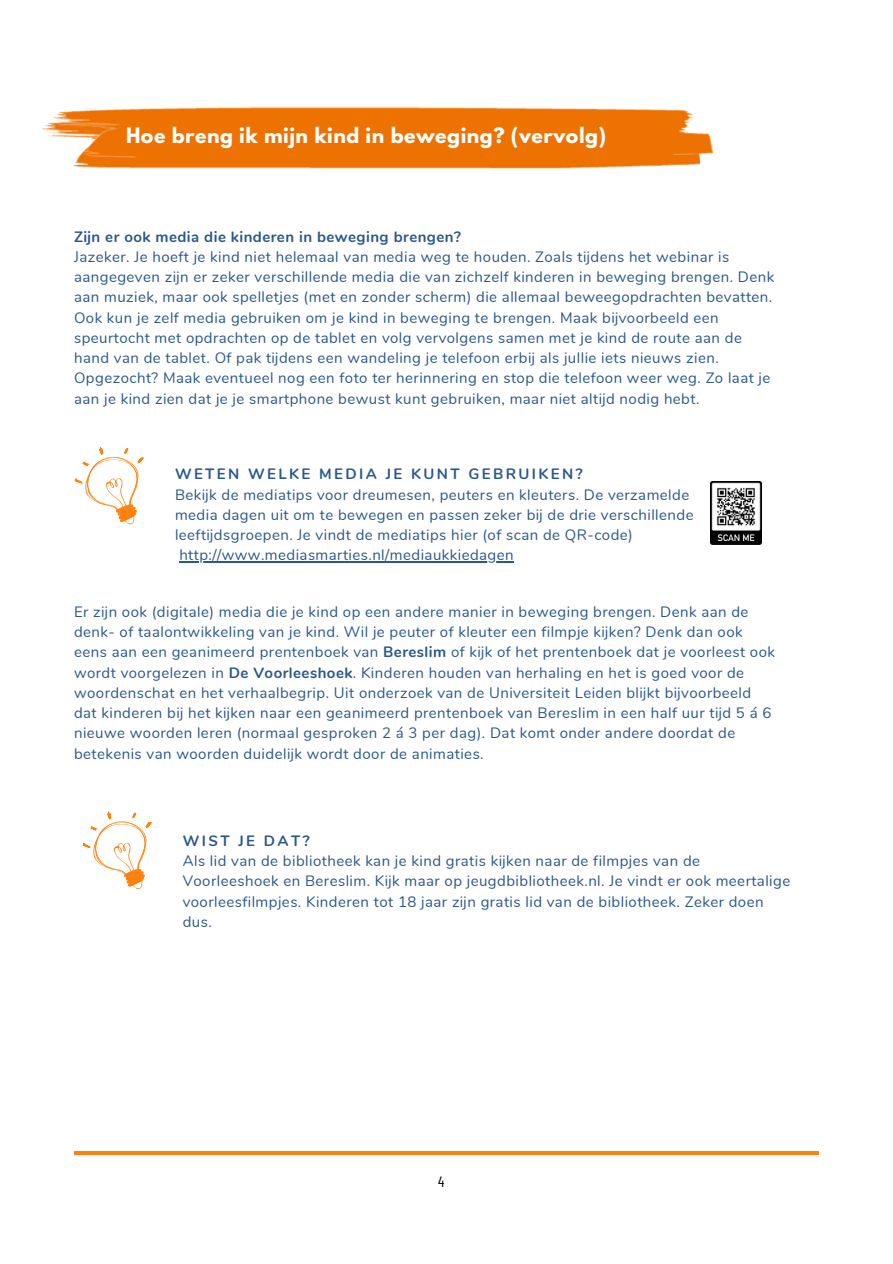
<style>
.page{position:relative;width:893px;height:1264px;background:#fff}
.page>*{position:absolute;margin:0;border:0;box-sizing:border-box;transform-origin:0 0}
.t1{font:700 18.9px "League Spartan";letter-spacing:.03em;color:#fff}
.t2{font:15px/20.2px "Nunito";letter-spacing:.03em;color:#29588c}
.t3{font:700 15px "Nunito";letter-spacing:.03em;color:#29588c}
.t4{font:700 15px "Nunito";letter-spacing:.16em;color:#29588c}
.t5{font:15px "Barlow Condensed";color:#000}
.s1{font-weight:700}
</style>
<div class="page">
<hr style="left:74px;top:1151px;width:744px;height:3px;background:#ff8210">
<img style="left:42px;top:122px;width:657px;height:47px">
<img style="left:53px;top:106px;width:661px;height:53px">
<div style="left:126px;top:119px;width:549px;height:44px;background:#ee7202"></div>
<svg style="left:74px;top:447px;width:70px;height:78px"></svg>
<svg style="left:82px;top:811px;width:70px;height:78px"></svg>
<img style="left:710px;top:481px;width:51px;height:63px">
<hr style="left:179px;top:561px;width:335px;height:1px;background:#29588c">
<p class="t1" style="left:126px;top:126px;width:481px">Hoe breng ik mijn kind in beweging? (vervolg)</p>
<p class="t3" style="left:74px;top:226px;width:388px">Zijn er ook media die kinderen in beweging brengen?</p>
<p class="t2" style="left:74px;top:247px;width:701px">Jazeker. Je hoeft je kind niet helemaal van media weg te houden. Zoals tijdens het webinar is aangegeven zijn er zeker verschillende media die van zichzelf kinderen in beweging brengen. Denk aan muziek, maar ook spelletjes (met en zonder scherm) die allemaal beweegopdrachten bevatten.<br>Ook kun je zelf media gebruiken om je kind in beweging te brengen. Maak bijvoorbeeld een speurtocht met opdrachten op de tablet en volg vervolgens samen met je kind de route aan de hand van de tablet. Of pak tijdens een wandeling je telefoon erbij als jullie iets nieuws zien.<br>Opgezocht? Maak eventueel nog een foto ter herinnering en stop die telefoon weer weg. Zo laat je aan je kind zien dat je je smartphone bewust kunt gebruiken, maar niet altijd nodig hebt.</p>
<p class="t4" style="left:175px;top:464px;width:409px">WETEN WELKE MEDIA JE KUNT GEBRUIKEN?</p>
<p class="t2" style="left:175px;top:484px;width:520px">Bekijk de mediatips voor dreumesen, peuters en kleuters. De verzamelde media dagen uit om te bewegen en passen zeker bij de drie verschillende leeftijdsgroepen. Je vindt de mediatips hier (of scan de QR-code) http://www.mediasmarties.nl/mediaukkiedagen</p>
<p class="t2" style="left:74px;top:602px;width:702px">Er zijn ook (digitale) media die je kind op een andere manier in beweging brengen. Denk aan de denk- of taalontwikkeling van je kind. Wil je peuter of kleuter een filmpje kijken? Denk dan ook eens aan een geanimeerd prentenboek van <span class="s1">Bereslim</span> of kijk of het prentenboek dat je voorleest ook wordt voorgelezen in <span class="s1">De Voorleeshoek</span>. Kinderen houden van herhaling en het is goed voor de woordenschat en het verhaalbegrip. Uit onderzoek van de Universiteit Leiden blijkt bijvoorbeeld dat kinderen bij het kijken naar een geanimeerd prentenboek van Bereslim in een half uur tijd 5 á 6 nieuwe woorden leren (normaal gesproken 2 á 3 per dag). Dat komt onder andere doordat de betekenis van woorden duidelijk wordt door de animaties.</p>
<p class="t4" style="left:183px;top:830px;width:128px">WIST JE DAT?</p>
<p class="t2" style="left:183px;top:851px;width:609px">Als lid van de bibliotheek kan je kind gratis kijken naar de filmpjes van de Voorleeshoek en Bereslim. Kijk maar op jeugdbibliotheek.nl. Je vindt er ook meertalige voorleesfilmpjes. Kinderen tot 18 jaar zijn gratis lid van de bibliotheek. Zeker doen dus.</p>
<p class="t5" style="left:438px;top:1172px;width:8px">4</p>
</div>
